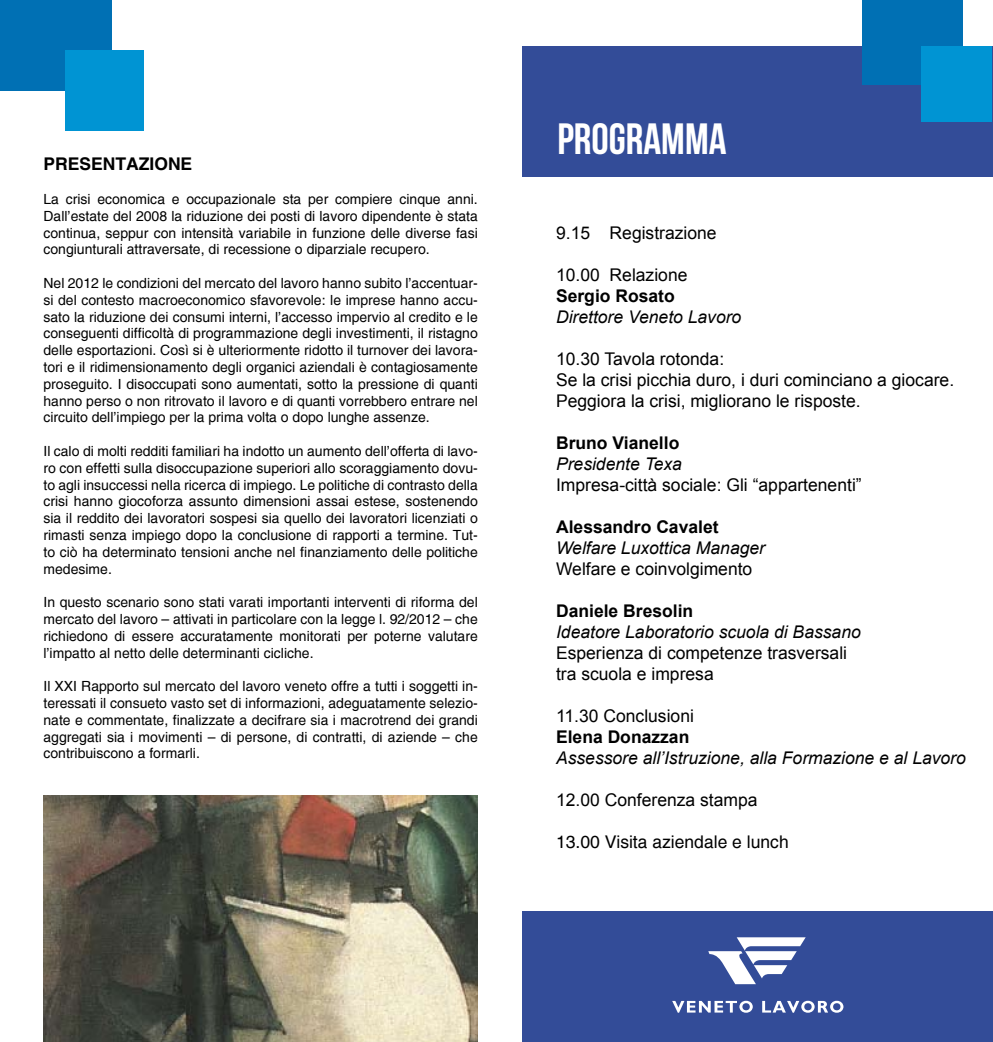
<style>
.page{position:relative;width:993px;height:1042px;background:#fff}
.page>*{position:absolute;margin:0;border:0;box-sizing:border-box;transform-origin:0 0}
.t1{font:43.75px "Bebas Neue";color:#fff}
.t2{font:17.5px/21px "Arial";color:#000}
.t3{font:italic 17.5px "Arial";color:#000}
.t4{font:700 17.5px "Arial";color:#000}
.t5{font:17.5px "Helvetica";color:#000}
.t6{font:700 17.5px "Helvetica";color:#000}
.t7{font:14px/16.8px "Helvetica";color:#000;text-align:justify}
</style>
<div class="page">
<div style="left:522px;top:46px;width:470px;height:130px;background:#334c98"></div>
<div style="left:0;top:0;width:111px;height:91px;background:#0070b4"></div>
<div style="left:65px;top:50px;width:78px;height:81px;background:#0094d3"></div>
<div style="left:522px;top:912px;width:470px;height:130px;background:#334c98"></div>
<svg style="left:672px;top:1001px;width:80px;height:11px"></svg>
<svg style="left:762px;top:1001px;width:81px;height:11px"></svg>
<svg style="left:708px;top:937px;width:97px;height:47px"></svg>
<div style="left:862px;top:0;width:100px;height:85px;background:#0070b4"></div>
<div style="left:921px;top:46px;width:70px;height:76px;background:#0094d3"></div>
<img style="left:44px;top:795px;width:433px;height:247px">
<p class="t6" style="left:43px;top:153px;width:150px">PRESENTAZIONE</p>
<p class="t7" style="left:43px;top:191px;width:436px">La crisi economica e occupazionale sta per compiere cinque anni.<br>Dall’estate del 2008 la riduzione dei posti di lavoro dipendente è stata continua, seppur con intensità variabile in funzione delle diverse fasi congiunturali attraversate, di recessione o diparziale recupero.</p>
<p class="t7" style="left:43px;top:275px;width:436px">Nel 2012 le condizioni del mercato del lavoro hanno subito l’accentuar&shy;si del contesto macroeconomico sfavorevole: le imprese hanno accu&shy;sato la riduzione dei consumi interni, l’accesso impervio al credito e le conseguenti difficoltà di programmazione degli investimenti, il ristagno delle esportazioni. Così si è ulteriormente ridotto il turnover dei lavora&shy;tori e il ridimensionamento degli organici aziendali è contagiosamente proseguito. I disoccupati sono aumentati, sotto la pressione di quanti hanno perso o non ritrovato il lavoro e di quanti vorrebbero entrare nel circuito dell’impiego per la prima volta o dopo lunghe assenze.</p>
<p class="t7" style="left:43px;top:443px;width:436px">Il calo di molti redditi familiari ha indotto un aumento dell’offerta di lavo&shy;ro con effetti sulla disoccupazione superiori allo scoraggiamento dovu&shy;to agli insuccessi nella ricerca di impiego. Le politiche di contrasto della crisi hanno giocoforza assunto dimensioni assai estese, sostenendo sia il reddito dei lavoratori sospesi sia quello dei lavoratori licenziati o rimasti senza impiego dopo la conclusione di rapporti a termine. Tut&shy;to ciò ha determinato tensioni anche nel finanziamento delle politiche medesime.</p>
<p class="t7" style="left:43px;top:594px;width:436px">In questo scenario sono stati varati importanti interventi di riforma del mercato del lavoro – attivati in particolare con la legge l. 92/2012 – che richiedono di essere accuratamente monitorati per poterne valutare l’impatto al netto delle determinanti cicliche.</p>
<p class="t7" style="left:43px;top:678px;width:436px">Il XXI Rapporto sul mercato del lavoro veneto offre a tutti i soggetti in&shy;teressati il consueto vasto set di informazioni, adeguatamente selezio&shy;nate e commentate, finalizzate a decifrare sia i macrotrend dei grandi aggregati sia i movimenti – di persone, di contratti, di aziende – che contribuiscono a formarli.</p>
<h1 class="t1" style="left:557px;top:115px;width:171px">PROGRAMMA</h1>
<p class="t2" style="left:556px;top:222px;width:162px">9.15 Registrazione</p>
<p class="t2" style="left:556px;top:264px;width:133px">10.00 Relazione</p>
<p class="t4" style="left:556px;top:284px;width:120px">Sergio Rosato</p>
<p class="t3" style="left:556px;top:305px;width:187px">Direttore Veneto Lavoro</p>
<p class="t2" style="left:556px;top:348px;width:399px">10.30 Tavola rotonda:<br>Se la crisi picchia duro, i duri cominciano a giocare.<br>Peggiora la crisi, migliorano le risposte.</p>
<p class="t4" style="left:556px;top:431px;width:125px">Bruno Vianello</p>
<p class="t3" style="left:556px;top:452px;width:127px">Presidente Texa</p>
<p class="t2" style="left:556px;top:474px;width:307px">Impresa-città sociale: Gli “appartenenti”</p>
<p class="t4" style="left:556px;top:515px;width:164px">Alessandro Cavalet</p>
<p class="t3" style="left:556px;top:536px;width:210px">Welfare Luxottica Manager</p>
<p class="t2" style="left:556px;top:558px;width:198px">Welfare e coinvolgimento</p>
<p class="t4" style="left:556px;top:599px;width:139px">Daniele Bresolin</p>
<p class="t3" style="left:556px;top:620px;width:306px">Ideatore Laboratorio scuola di Bassano</p>
<p class="t2" style="left:556px;top:642px;width:292px">Esperienza di competenze trasversali tra scuola e impresa</p>
<p class="t2" style="left:556px;top:705px;width:139px">11.30 Conclusioni</p>
<p class="t4" style="left:556px;top:725px;width:135px">Elena Donazzan</p>
<p class="t3" style="left:556px;top:746px;width:411px">Assessore all’Istruzione, alla Formazione e al Lavoro</p>
<p class="t2" style="left:556px;top:789px;width:203px">12.00 Conferenza stampa</p>
<p class="t5" style="left:556px;top:831px;width:234px">13.00 Visita aziendale e lunch</p>
</div>
